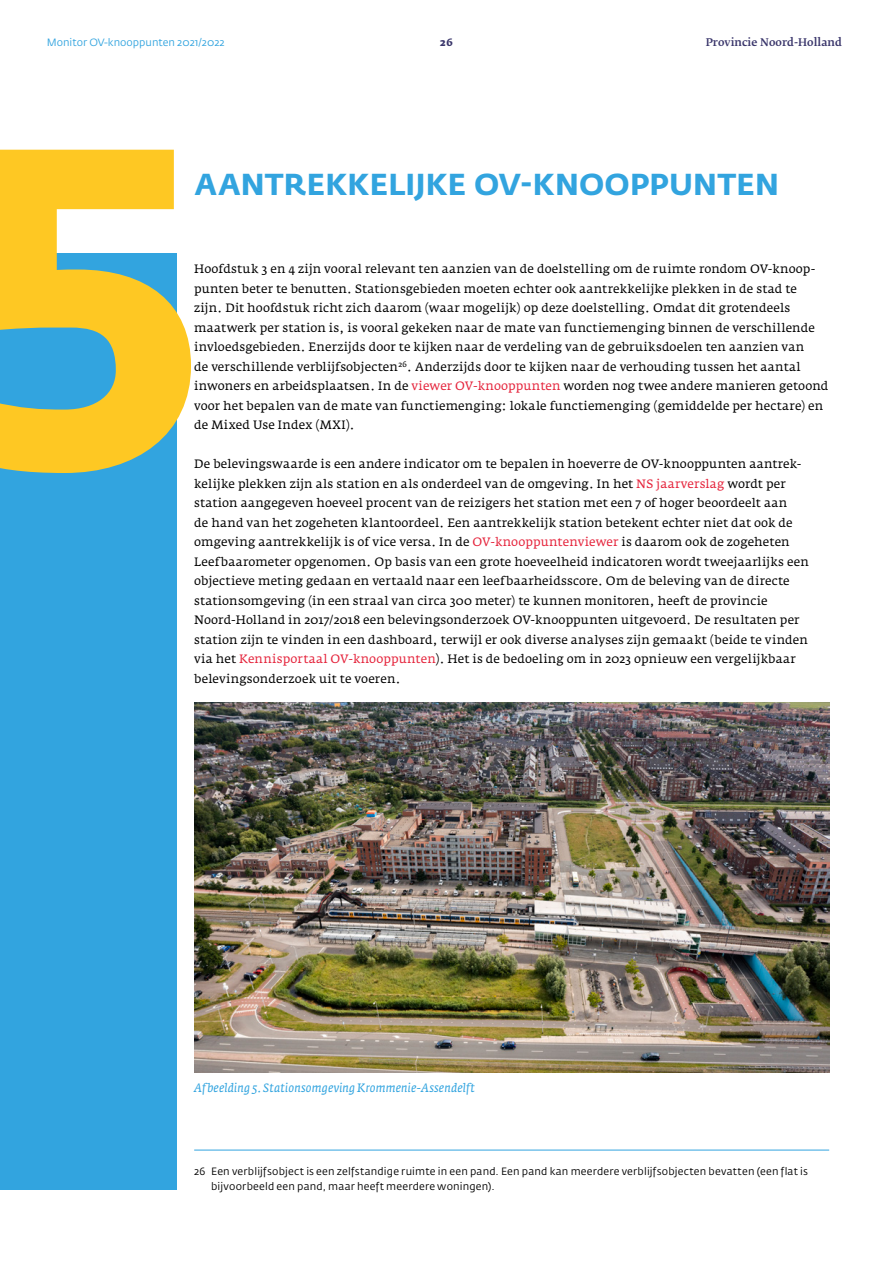
<style>
.page{position:relative;width:893px;height:1263px;background:#fff}
.page>*{position:absolute;margin:0;border:0;box-sizing:border-box;transform-origin:0 0}
.t1{font:700 450.3px "Fedra Sans Std";color:#fec823}
.D_Hoofdstukkop{font:700 30px "Fedra Sans Std";letter-spacing:.005em;color:#32a4df}
.I_Platte_txt{font:12px/19.5px "Fedra Serif A Std";letter-spacing:.01em;color:#000}
.Bijschrift_blauw{font:italic 12px "Fedra Serif A Std";letter-spacing:.015em;color:#32a4df}
.P_Voetnoot{font:10.5px/15px "Fedra Sans Std";letter-spacing:.02em;color:#000}
.t2{font:10.5px "Fedra Sans Std";color:#32a4df}
.t3{font:500 10.5px "Fedra Serif B Pro";color:#3a366b}
.t4{font:700 10.5px "Fedra Serif A Std";color:#3a366b}
.s1{color:#e5233b}
</style>
<div class="page">
<div style="left:0;top:254px;width:177px;height:936px;background:#32a4df"></div>
<hr style="left:194px;top:1150px;width:635px;height:1px;background:#32a4df">
<img style="left:194px;top:702px;width:635px;height:371px">
<p class="t2" style="left:47px;top:36px;width:180px">Monitor OV-knooppunten 2021/2022</p>
<p class="t4" style="left:440px;top:36px;width:14px">26</p>
<p class="t3" style="left:706px;top:35px;width:138px">Provincie Noord-Holland</p>
<p class="t1" style="left:-53px;top:19px;width:265px">5</p>
<p class="D_Hoofdstukkop" style="left:194px;top:165px;width:586px">AANTREKKELIJKE OV-KNOOPPUNTEN</p>
<p class="I_Platte_txt" style="left:194px;top:259px;width:636px">Hoofdstuk 3 en 4 zijn vooral relevant ten aanzien van de doelstelling om de ruimte rondom OV-knoop&shy;punten beter te benutten. Stationsgebieden moeten echter ook aantrekkelijke plekken in de stad te<br>zijn. Dit hoofdstuk richt zich daarom (waar mogelijk) op deze doelstelling. Omdat dit grotendeels maatwerk per station is, is vooral gekeken naar de mate van functiemenging binnen de verschillende invloedsgebieden. Enerzijds door te kijken naar de verdeling van de gebruiksdoelen ten aanzien van<br>de verschillende verblijfsobjecten<sup>26</sup>. Anderzijds door te kijken naar de verhouding tussen het aantal inwoners en arbeidsplaatsen. In de <span class="s1">viewer OV-knooppunten</span> worden nog twee andere manieren getoond voor het bepalen van de mate van functiemenging: lokale functiemenging (gemiddelde per hectare) en de Mixed Use Index (MXI).</p>
<p class="I_Platte_txt" style="left:194px;top:454px;width:616px">De belevingswaarde is een andere indicator om te bepalen in hoeverre de OV-knooppunten aantrek&shy;kelijke plekken zijn als station en als onderdeel van de omgeving. In het <span class="s1">NS jaarverslag</span> wordt per station aangegeven hoeveel procent van de reizigers het station met een 7 of hoger beoordeelt aan<br>de hand van het zogeheten klantoordeel. Een aantrekkelijk station betekent echter niet dat ook de omgeving aantrekkelijk is of vice versa. In de <span class="s1">OV-knooppuntenviewer</span> is daarom ook de zogeheten Leefbaarometer opgenomen. Op basis van een grote hoeveelheid indicatoren wordt tweejaarlijks een objectieve meting gedaan en vertaald naar een leefbaarheidsscore. Om de beleving van de directe stationsomgeving (in een straal van circa 300 meter) te kunnen monitoren, heeft de provincie Noord-Holland in 2017/2018 een belevingsonderzoek OV-knooppunten uitgevoerd. De resultaten per station zijn te vinden in een dashboard, terwijl er ook diverse analyses zijn gemaakt (beide te vinden via het <span class="s1">Kennisportaal OV-knooppunten</span>). Het is de bedoeling om in 2023 opnieuw een vergelijkbaar belevingsonderzoek uit te voeren.</p>
<p class="Bijschrift_blauw" style="left:194px;top:1081px;width:282px">Afbeelding 5. Stationsomgeving Krommenie-Assendelft</p>
<p class="P_Voetnoot" style="left:211px;top:1163px;width:598px;text-indent:-17px">26 Een verblijfsobject is een zelfstandige ruimte in een pand. Een pand kan meerdere verblijfsobjecten bevatten (een flat is bijvoorbeeld een pand, maar heeft meerdere woningen).</p>
</div>
